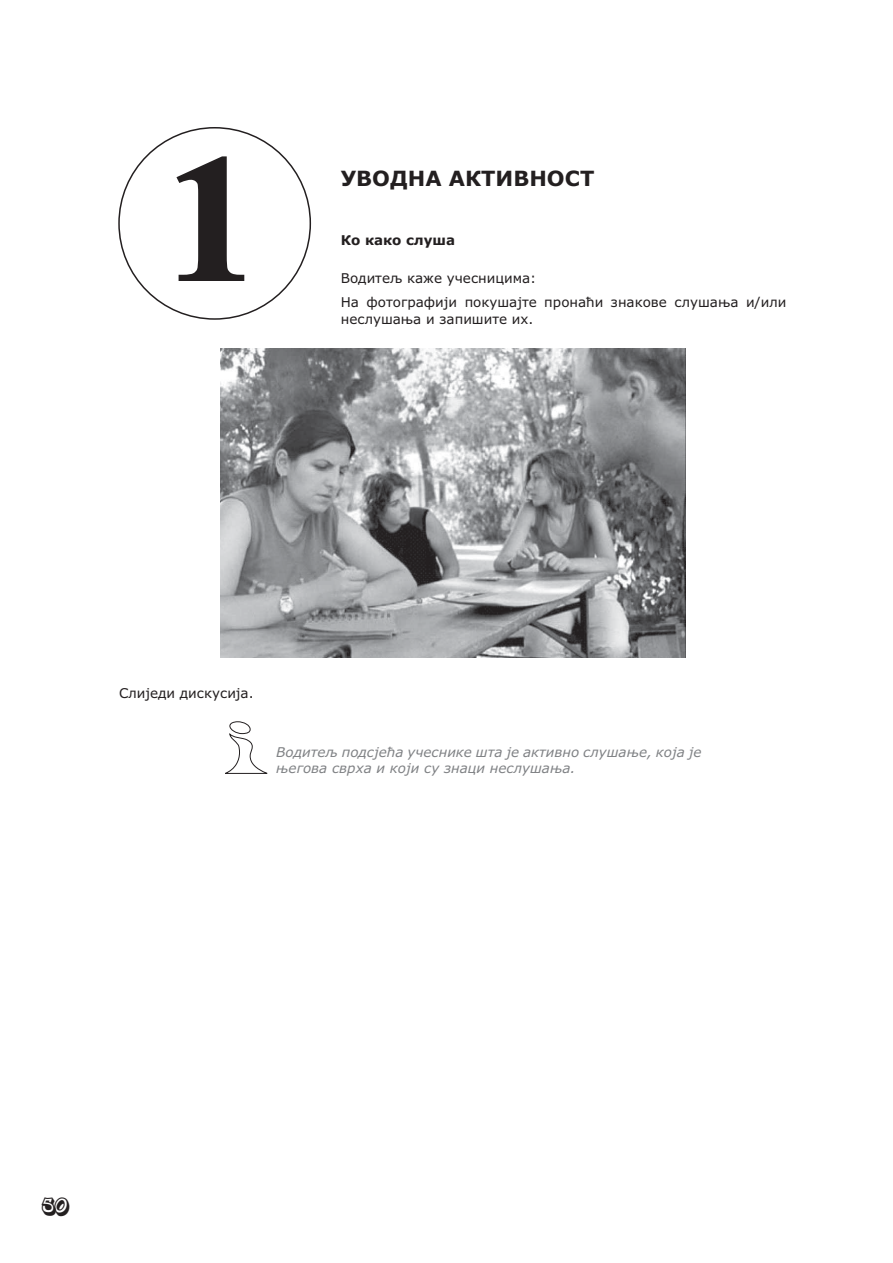
<style>
.page{position:relative;width:893px;height:1263px;background:#fff}
.page>*{position:absolute;margin:0;border:0;box-sizing:border-box;transform-origin:0 0}
.t1{font:700 179.85px "Times New Roman";color:#231f20}
.t2{font:700 21px "Verdana";color:#231f20}
.t3{font:21px "Planet Benson 2";color:#231f20}
.t4{font:13.5px/24.8px "Verdana";color:#231f20}
.t5{font:italic 13.5px/16.2px "Verdana";color:#808285}
.t6{font:700 13.5px "Verdana";color:#231f20}
</style>
<div class="page">
<svg style="left:176px;top:156px;width:69px;height:125px"></svg>
<svg style="left:225px;top:721px;width:43px;height:53px"></svg>
<img style="left:220px;top:348px;width:465px;height:310px">
<h1 class="t1" style="left:167px;top:112px;width:91px">1</h1>
<h2 class="t2" style="left:341px;top:167px;width:255px">УВОДНА АКТИВНОСТ</h2>
<p class="t6" style="left:341px;top:232px;width:116px">Ко како слуша</p>
<p class="t4" style="left:341px;top:267px;width:447px">Водитељ каже учесницима:<br>На фотографији покушајте пронаћи знакове слушања и/или</p>
<p class="t4" style="left:341px;top:308px;width:194px">неслушања и запишите их.</p>
<p class="t4" style="left:119px;top:682px;width:136px">Слиједи дискусија.</p>
<p class="t5" style="left:276px;top:744px;width:427px">Водитељ подсјећа учеснике шта је активно слушање, која је његова сврха и који су знаци неслушања.</p>
<h2 class="t3" style="left:43px;top:1191px;width:28px">50</h2>
</div>
